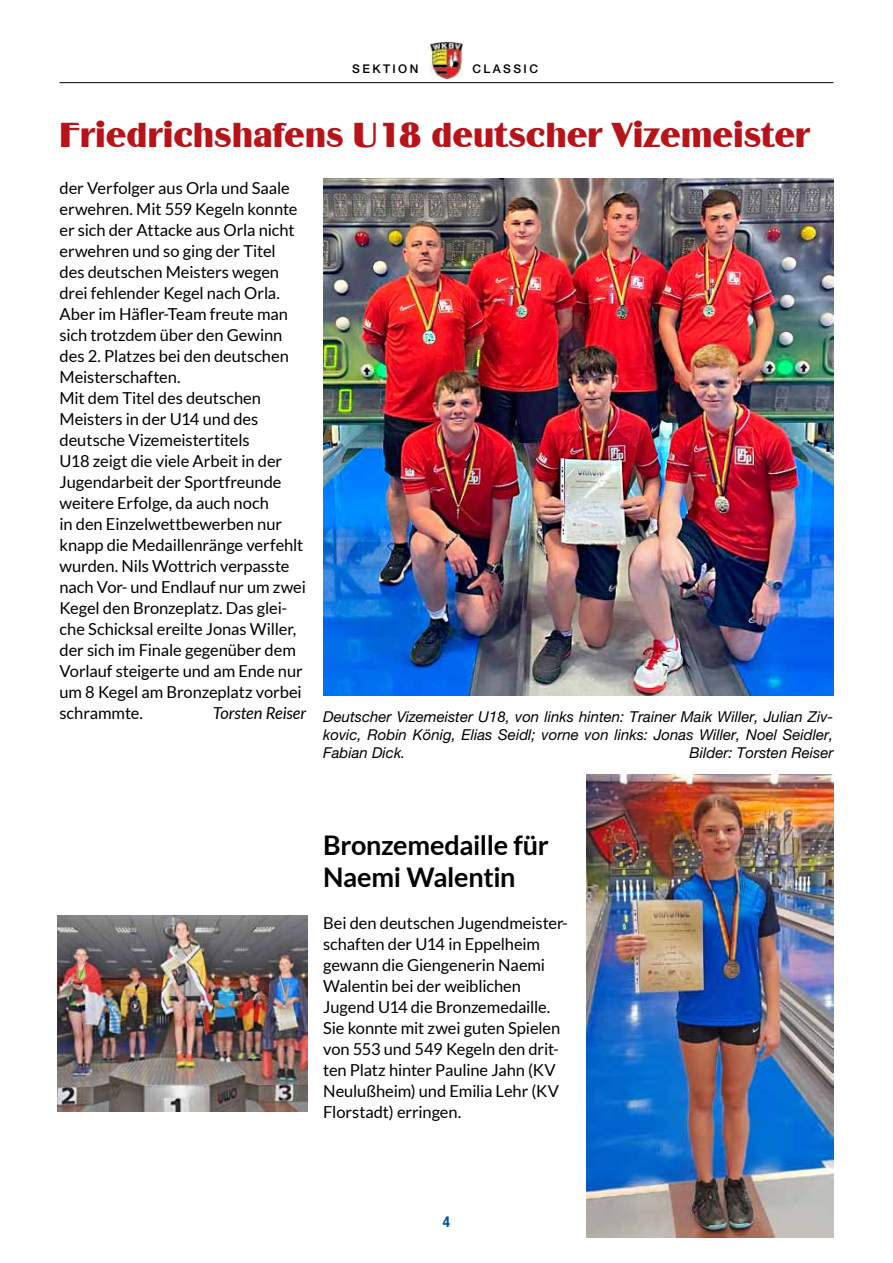
<style>
.page{position:relative;width:893px;height:1263px;background:#fff}
.page>*{position:absolute;margin:0;border:0;box-sizing:border-box;transform-origin:0 0}
.t1{font:36px "Binner D";color:#b71318}
.t2{font:700 27px/32.4px "Lato";letter-spacing:-.01em;color:#000}
.t3{font:16.5px/21px "Lato";letter-spacing:-.005em;color:#000}
.t4{font:italic 15px/18px "Helvetica Neue LT Pro";color:#000;text-align:justify}
.t5{font:700 condensed 15px "Helvetica Neue LT Pro";color:#00569a}
.t6{font:500 12px "Helvetica Neue LT Pro";letter-spacing:.2em;color:#000}
</style>
<div class="page">
<hr style="left:60px;top:82px;width:773px;height:1px;background:#000">
<img style="left:431px;top:43px;width:31px;height:36px">
<img style="left:323px;top:179px;width:510px;height:516px">
<img style="left:58px;top:915px;width:250px;height:196px">
<img style="left:587px;top:774px;width:246px;height:463px">
<p class="t6" style="left:352px;top:62px;width:68px">SEKTION</p>
<p class="t6" style="left:472px;top:62px;width:67px">CLASSIC</p>
<h1 class="t1" style="left:60px;top:115px;width:752px">Friedrichshafens U18 deutscher Vizemeister</h1>
<p class="t3" style="left:60px;top:177px;width:248px">der Verfolger aus Orla und Saale erwehren. Mit 559 Kegeln konnte er sich der Attacke aus Orla nicht erwehren und so ging der Titel<br>des deutschen Meisters wegen drei fehlender Kegel nach Orla.<br>Aber im Häfler-Team freute man sich trotzdem über den Gewinn des 2. Platzes bei den deutschen<br>Meisterschaften.<br>Mit dem Titel des deutschen<br>Meisters in der U14 und des deutsche Vizemeistertitels<br>U18 zeigt die viele Arbeit in der<br>Jugendarbeit der Sportfreunde weitere Erfolge, da auch noch<br>in den Einzelwettbewerben nur knapp die Medaillenränge verfehlt wurden. Nils Wottrich verpasste nach Vor- und Endlauf nur um zwei<br>Kegel den Bronzeplatz. Das glei&shy;che Schicksal ereilte Jonas Willer, der sich im Finale gegenüber dem<br>Vorlauf steigerte und am Ende nur um 8 Kegel am Bronzeplatz vorbei schrammte.</p>
<p class="t4" style="left:323px;top:707px;width:512px;text-indent:-110px"><sup>Torsten</sup> <sup>Reiser</sup> Deutscher Vizemeister U18, von links hinten: Trainer Maik Willer, Julian Ziv&shy;kovic, Robin König, Elias Seidl; vorne von links: Jonas Willer, Noel Seidler, Fabian Dick.</p>
<p class="t4" style="left:690px;top:743px;width:145px">Bilder: Torsten Reiser</p>
<h2 class="t2" style="left:323px;top:828px;width:227px">Bronzemedaille für<br>Naemi Walentin</h2>
<p class="t3" style="left:323px;top:912px;width:246px">Bei den deutschen Jugendmeister&shy;schaften der U14 in Eppelheim gewann die Giengenerin Naemi<br>Walentin bei der weiblichen<br>Jugend U14 die Bronzemedaille.<br>Sie konnte mit zwei guten Spielen von 553 und 549 Kegeln den drit&shy;ten Platz hinter Pauline Jahn (KV<br>Neulußheim) und Emilia Lehr (KV<br>Florstadt) erringen.</p>
<p class="t5" style="left:443px;top:1212px;width:9px">4</p>
</div>
